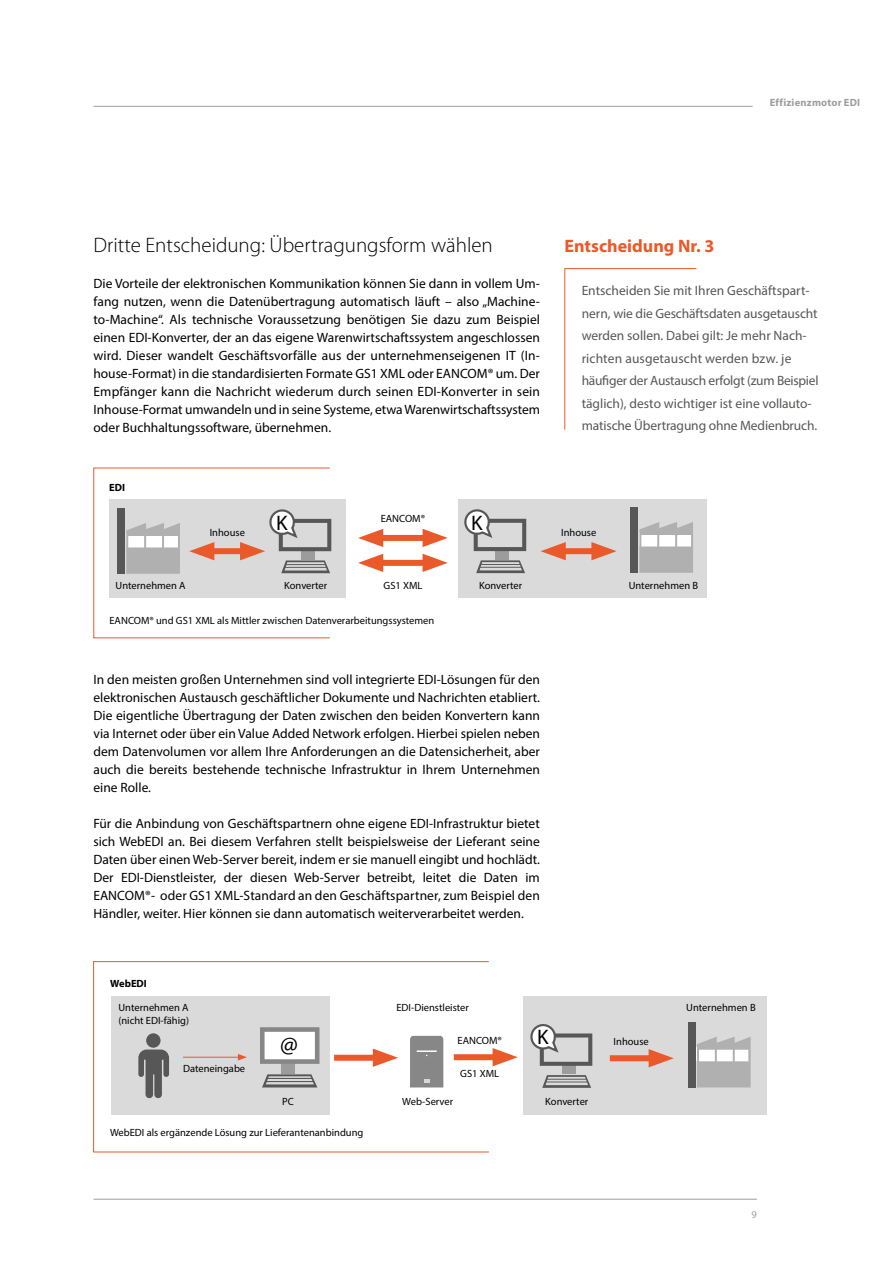
<style>
.page{position:relative;width:893px;height:1263px;background:#fff}
.page>*{position:absolute;margin:0;border:0;box-sizing:border-box;transform-origin:0 0}
.t1{font:24.15px "Myriad Pro";color:#000}
.t2{font:300 21px "Myriad Pro";color:#000}
.t3{font:21px "Myriad Pro";color:#000}
.t4{font:700 18px "Myriad Pro";color:#ea5929}
.t5{font:13.5px/18px "Myriad Pro";color:#000;text-align:justify}
.t6{font:13.5px/22.5px "Myriad Pro";color:#575756}
.t7{font:10.5px/12.6px "Myriad Pro";color:#000}
.t8{font:700 10.5px "Myriad Pro";letter-spacing:.02em;color:#9d9d9c}
.t9{font:700 10.5px "Myriad Pro";color:#000}
.t10{font:10.5px "Myriad Pro";color:#9d9d9c}
</style>
<div class="page">
<hr style="left:94px;top:106px;width:659px;height:1px;background:#9d9d9c">
<hr style="left:94px;top:1199px;width:663px;height:1px;background:#9d9d9c">
<div style="left:110px;top:499px;width:236px;height:99px;background:#dadada"></div>
<div style="left:458px;top:499px;width:249px;height:99px;background:#dadada"></div>
<div style="left:373px;top:535px;width:60px;height:6px;background:#ea5929"></div>
<svg style="left:358px;top:529px;width:25px;height:18px"></svg>
<svg style="left:423px;top:529px;width:25px;height:18px"></svg>
<div style="left:373px;top:560px;width:60px;height:6px;background:#ea5929"></div>
<svg style="left:358px;top:554px;width:25px;height:18px"></svg>
<svg style="left:423px;top:554px;width:25px;height:18px"></svg>
<div style="left:204px;top:548px;width:46px;height:6px;background:#ea5929"></div>
<svg style="left:189px;top:542px;width:25px;height:18px"></svg>
<div style="left:555px;top:548px;width:47px;height:6px;background:#ea5929"></div>
<svg style="left:541px;top:542px;width:25px;height:18px"></svg>
<svg style="left:591px;top:542px;width:26px;height:18px"></svg>
<div style="left:496px;top:548px;width:13px;height:11px;background:#9c9c9c"></div>
<svg style="left:476px;top:560px;width:49px;height:13px"></svg>
<svg style="left:464px;top:509px;width:62px;height:42px"></svg>
<svg style="left:240px;top:509px;width:91px;height:64px"></svg>
<div style="left:630px;top:507px;width:8px;height:66px;background:#575757"></div>
<div style="left:117px;top:508px;width:8px;height:66px;background:#575757"></div>
<svg style="left:639px;top:522px;width:54px;height:51px;background:#c2c2c2"></svg>
<svg style="left:126px;top:523px;width:54px;height:51px;background:#c2c2c2"></svg>
<div style="left:111px;top:996px;width:219px;height:118px;background:#dadada"></div>
<div style="left:523px;top:996px;width:243px;height:118px;background:#dadada"></div>
<div style="left:146px;top:1033px;width:15px;height:15px;background:#575757;border-radius:50%"></div>
<svg style="left:138px;top:1049px;width:31px;height:50px"></svg>
<div style="left:281px;top:1060px;width:14px;height:13px;background:#9c9c9c"></div>
<svg style="left:262px;top:1074px;width:55px;height:13px"></svg>
<svg style="left:260px;top:1027px;width:59px;height:37px;background:#d3d3d3"></svg>
<hr style="left:183px;top:1057px;width:57px;height:1px;background:#ea5929">
<svg style="left:238px;top:1054px;width:9px;height:6px"></svg>
<div style="left:334px;top:1055px;width:49px;height:6px;background:#ea5929"></div>
<svg style="left:373px;top:1048px;width:25px;height:19px"></svg>
<div style="left:454px;top:1054px;width:49px;height:6px;background:#ea5929"></div>
<svg style="left:493px;top:1048px;width:25px;height:18px"></svg>
<div style="left:610px;top:1055px;width:49px;height:6px;background:#ea5929"></div>
<svg style="left:649px;top:1049px;width:25px;height:18px"></svg>
<div style="left:410px;top:1036px;width:33px;height:51px;background:#878787"></div>
<div style="left:562px;top:1062px;width:13px;height:12px;background:#9c9c9c"></div>
<svg style="left:542px;top:1075px;width:49px;height:13px"></svg>
<svg style="left:530px;top:1024px;width:62px;height:42px"></svg>
<div style="left:688px;top:1022px;width:8px;height:65px;background:#575757"></div>
<svg style="left:697px;top:1037px;width:54px;height:50px;background:#c2c2c2"></svg>
<div style="left:93px;top:961px;width:396px;height:191px;border:1px solid #ea5929"></div>
<svg style="left:564px;top:268px;width:133px;height:162px"></svg>
<p class="t8" style="left:770px;top:96px;width:92px">Effizienzmotor EDI</p>
<h2 class="t2" style="left:94px;top:233px;width:401px">Dritte Entscheidung: Übertragungsform wählen</h2>
<p class="t5" style="left:94px;top:274px;width:448px">Die Vorteile der elektronischen Kommunikation können Sie dann in vollem Um&shy;fang nutzen, wenn die Datenübertragung automatisch läuft – also „Machine&shy;to-Machine“. Als technische Voraussetzung benötigen Sie dazu zum Beispiel einen EDI-Konverter, der an das eigene Warenwirtschaftssystem angeschlossen wird. Dieser wandelt Geschäftsvorfälle aus der unternehmenseigenen IT (In&shy;house-Format) in die standardisierten Formate GS1 XML oder EANCOM® um. Der Empfänger kann die Nachricht wiederum durch seinen EDI-Konverter in sein Inhouse-Format umwandeln und in seine Systeme, etwa Warenwirtschaftssystem oder Buchhaltungssoftware, übernehmen.</p>
<p class="t9" style="left:109px;top:481px;width:17px">EDI</p>
<h3 class="t4" style="left:565px;top:234px;width:151px">Entscheidung Nr. 3</h3>
<p class="t6" style="left:582px;top:279px;width:238px">Entscheiden Sie mit Ihren Geschäftspart&shy;nern, wie die Geschäftsdaten ausgetauscht werden sollen. Dabei gilt: Je mehr Nach&shy;richten ausgetauscht werden bzw. je häufiger der Austausch erfolgt (zum Beispiel täglich), desto wichtiger ist eine vollauto&shy;matische Übertragung ohne Medienbruch.</p>
<p class="t7" style="left:381px;top:511px;width:46px">EANCOM®</p>
<h2 class="t3" style="left:276px;top:510px;width:13px">K</h2>
<h2 class="t3" style="left:471px;top:510px;width:13px">K</h2>
<p class="t7" style="left:210px;top:526px;width:37px">Inhouse</p>
<p class="t7" style="left:561px;top:526px;width:37px">Inhouse</p>
<p class="t7" style="left:116px;top:578px;width:72px">Unternehmen A</p>
<p class="t7" style="left:284px;top:578px;width:45px">Konverter</p>
<p class="t7" style="left:479px;top:578px;width:45px">Konverter</p>
<p class="t7" style="left:629px;top:578px;width:71px">Unternehmen B</p>
<p class="t7" style="left:384px;top:578px;width:40px">GS1 XML</p>
<p class="t7" style="left:109px;top:614px;width:326px">EANCOM® und GS1 XML als Mittler zwischen Datenverarbeitungssystemen</p>
<p class="t5" style="left:94px;top:670px;width:448px">In den meisten großen Unternehmen sind voll integrierte EDI-Lösungen für den elektronischen Austausch geschäftlicher Dokumente und Nachrichten etabliert.<br>Die eigentliche Übertragung der Daten zwischen den beiden Konvertern kann via Internet oder über ein Value Added Network erfolgen. Hierbei spielen neben dem Datenvolumen vor allem Ihre Anforderungen an die Datensicherheit, aber auch die bereits bestehende technische Infrastruktur in Ihrem Unternehmen eine Rolle.</p>
<p class="t5" style="left:93px;top:814px;width:448px">Für die Anbindung von Geschäftspartnern ohne eigene EDI-Infrastruktur bietet sich WebEDI an. Bei diesem Verfahren stellt beispielsweise der Lieferant seine Daten über einen Web-Server bereit, indem er sie manuell eingibt und hochlädt.<br>Der EDI-Dienstleister, der diesen Web-Server betreibt, leitet die Daten im EANCOM®- oder GS1 XML-Standard an den Geschäftspartner, zum Beispiel den Händler, weiter. Hier können sie dann automatisch weiterverarbeitet werden.</p>
<p class="t9" style="left:110px;top:976px;width:38px">WebEDI</p>
<p class="t7" style="left:118px;top:1001px;width:72px">Unternehmen A (nicht EDI-fähig)</p>
<p class="t7" style="left:686px;top:1001px;width:71px">Unternehmen B</p>
<p class="t7" style="left:396px;top:1001px;width:74px">EDI-Dienstleister</p>
<p class="t7" style="left:183px;top:1062px;width:64px">Dateneingabe</p>
<h1 class="t1" style="left:280px;top:1029px;width:19px">@</h1>
<p class="t7" style="left:457px;top:1034px;width:46px">EANCOM®</p>
<p class="t7" style="left:460px;top:1067px;width:40px">GS1 XML</p>
<p class="t7" style="left:282px;top:1094px;width:13px">PC</p>
<p class="t7" style="left:402px;top:1094px;width:52px">Web-Server</p>
<p class="t7" style="left:110px;top:1125px;width:255px">WebEDI als ergänzende Lösung zur Lieferantenanbindung</p>
<h2 class="t3" style="left:537px;top:1024px;width:13px">K</h2>
<p class="t7" style="left:614px;top:1035px;width:37px">Inhouse</p>
<p class="t7" style="left:545px;top:1094px;width:45px">Konverter</p>
<p class="t10" style="left:751px;top:1208px;width:7px">9</p>
</div>
